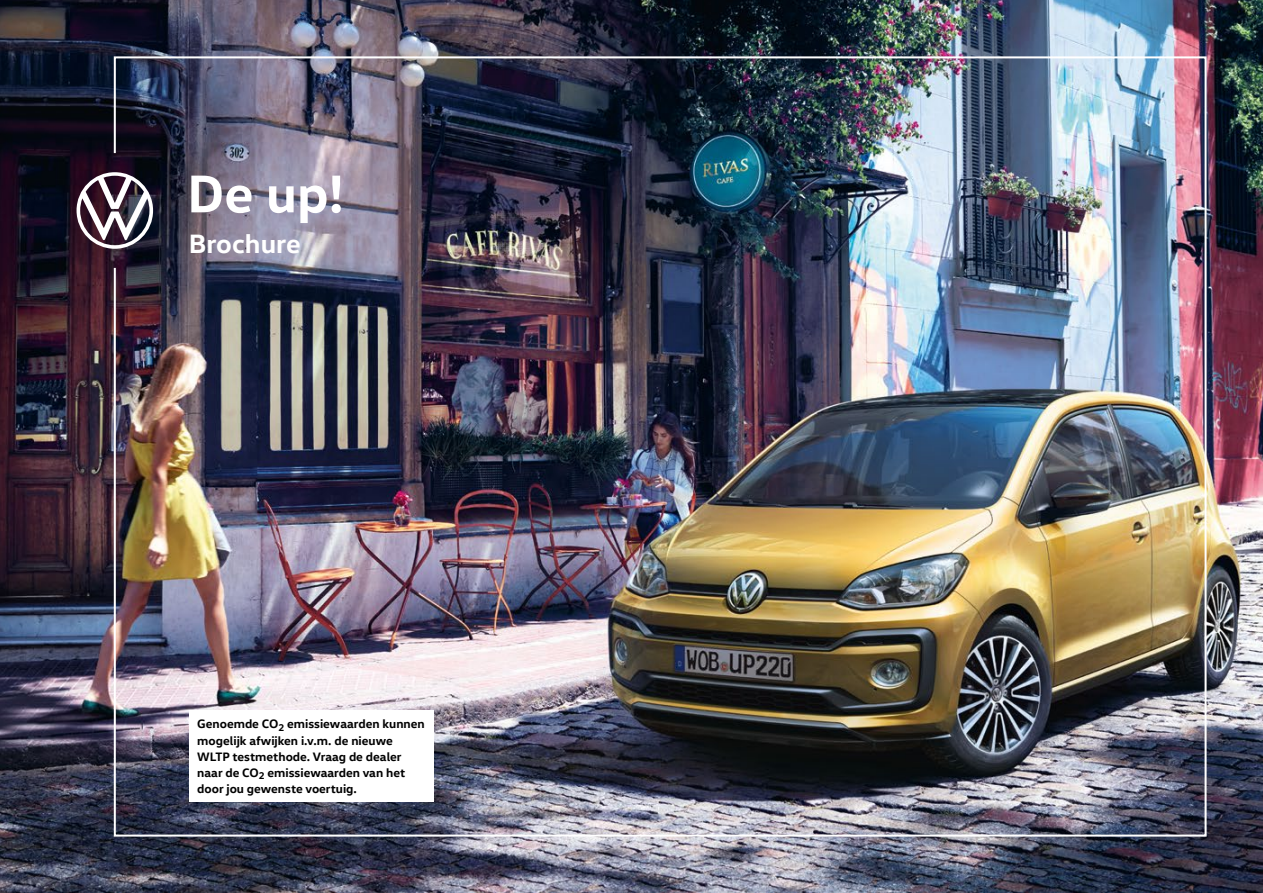
<style>
.page{position:relative;width:1263px;height:893px;background:#fff}
.page>*{position:absolute;margin:0;border:0;box-sizing:border-box;transform-origin:0 0}
.t1{font:700 54px "VW Head";color:#fff}
.t2{font:700 27px "VW Head";color:#fff}
.t3{font:700 12.45px/16.2px "VW Head";color:#000}
</style>
<div class="page">
<img style="left:0;top:0;width:1263px;height:893px">
<svg style="left:77px;top:172px;width:36px;height:77px"></svg>
<img style="left:113px;top:55px;width:1094px;height:783px">
<div style="left:189px;top:710px;width:245px;height:92px;background:#fff"></div>
<h1 class="t1" style="left:187px;top:159px;width:158px">De up!</h1>
<h2 class="t2" style="left:189px;top:226px;width:113px">Brochure</h2>
<p class="t3" style="left:197px;top:715px;width:229px">Genoemde CO<sub>2</sub> emissiewaarden kunnen mogelijk afwijken i.v.m. de nieuwe WLTP testmethode. Vraag de dealer naar de CO<sub>2</sub> emissiewaarden van het door jou gewenste voertuig.</p>
</div>
